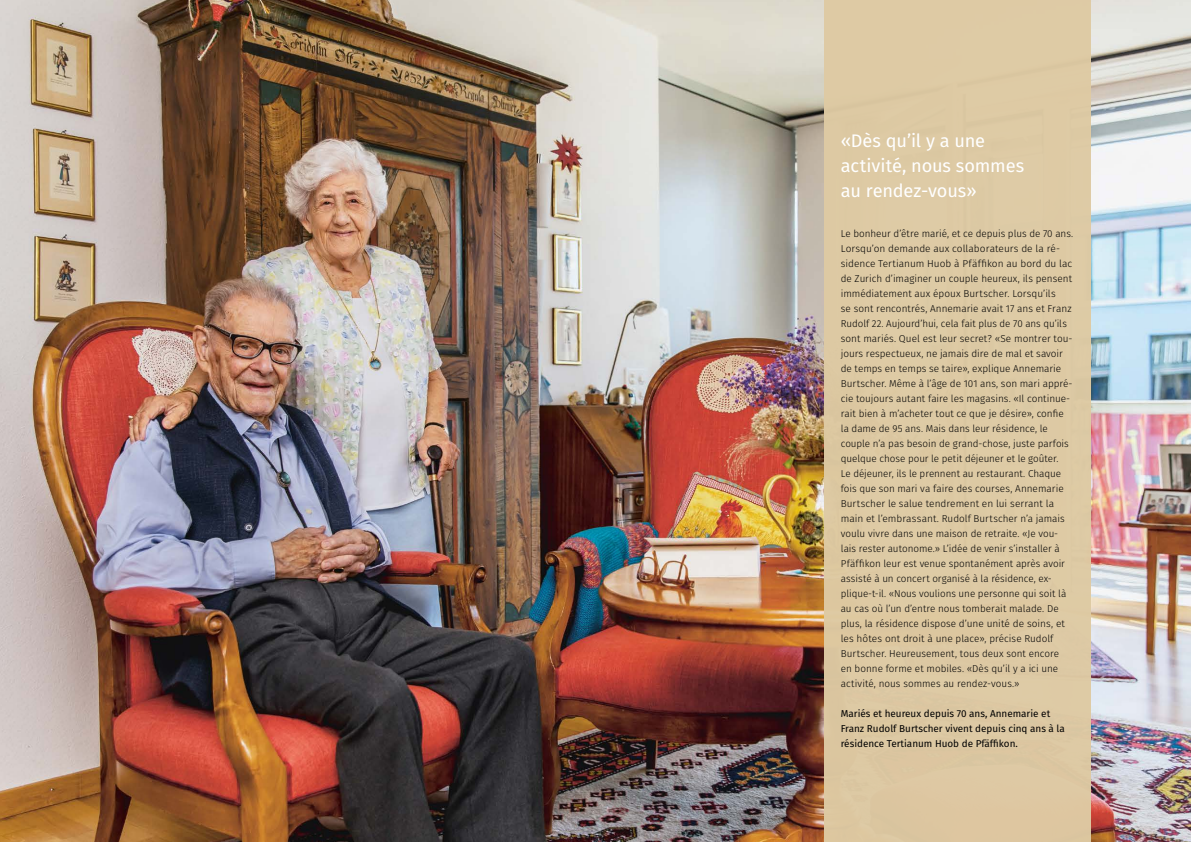
<style>
.page{position:relative;width:1191px;height:842px;background:#fff}
.page>*{position:absolute;margin:0;border:0;box-sizing:border-box;transform-origin:0 0}
.t1{font:18.2px/25.2px "Fira Sans";letter-spacing:-.01em;color:#fff}
.t2{font:300 10px/15px "Fira Sans";color:#000}
.t3{font:10px/15px "Fira Sans";color:#000}
</style>
<div class="page">
<img style="left:0;top:0;width:1191px;height:842px">
<div style="left:823px;top:0;width:267px;height:842px;background:#ddcaa4"></div>
<h1 class="t1" style="left:840px;top:127px;width:185px">«Dès qu’il y a une activité, nous sommes au rendez-vous»</h1>
<p class="t2" style="left:840px;top:226px;width:234px">Le bonheur d’être marié, et ce depuis plus de 70 ans.<br>Lorsqu’on demande aux collaborateurs de la ré&shy;sidence Tertianum Huob à Pfäffikon au bord du lac de Zurich d’imaginer un couple heureux, ils pensent immédiatement aux époux Burtscher. Lorsqu’ils<br>se sont rencontrés, Annemarie avait 17 ans et Franz Rudolf 22. Aujourd’hui, cela fait plus de 70 ans qu’ils sont mariés. Quel est leur secret? «Se montrer tou&shy;jours respectueux, ne jamais dire de mal et savoir de temps en temps se taire», explique Annemarie Burtscher. Même à l’âge de 101 ans, son mari appré&shy;cie toujours autant faire les magasins. «Il continue&shy;rait bien à m’acheter tout ce que je désire», confie la dame de 95 ans. Mais dans leur résidence, le couple n’a pas besoin de grand-chose, juste parfois quelque chose pour le petit déjeuner et le goûter.<br>Le déjeuner, ils le prennent au restaurant. Chaque fois que son mari va faire des courses, Annemarie Burtscher le salue tendrement en lui serrant la main et l’embrassant. Rudolf Burtscher n’a jamais voulu vivre dans une maison de retraite. «Je vou&shy;lais rester autonome.» L’idée de venir s’installer à Pfäffikon leur est venue spontanément après avoir assisté à un concert organisé à la résidence, ex&shy;plique-t-il. «Nous voulions une personne qui soit là au cas où l’un d’entre nous tomberait malade. De plus, la résidence dispose d’une unité de soins, et les hôtes ont droit à une place», précise Rudolf Burtscher. Heureusement, tous deux sont encore<br>en bonne forme et mobiles. «Dès qu’il y a ici une activité, nous sommes au rendez-vous.»</p>
<p class="t3" style="left:840px;top:705px;width:226px">Mariés et heureux depuis 70 ans, Annemarie et<br>Franz Rudolf Burtscher vivent depuis cinq ans à la résidence Tertianum Huob de Pfäffikon.</p>
</div>
